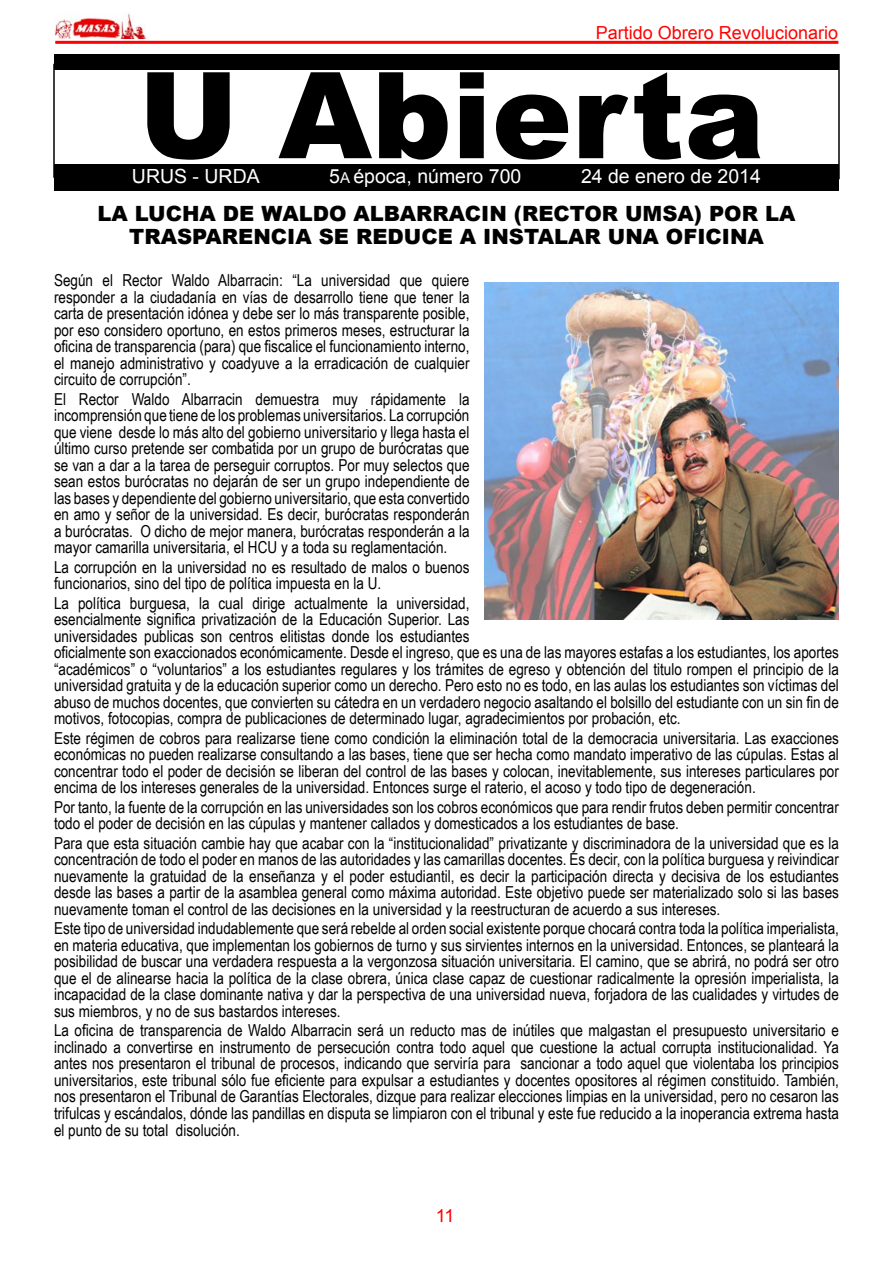
<style>
.page{position:relative;width:893px;height:1263px;background:#fff}
.page>*{position:absolute;margin:0;border:0;box-sizing:border-box;transform-origin:0 0}
.t1{font:900 120px "Arial";color:#000}
.t2{font:900 21px/23.1px "Arial";color:#000;text-align:center}
.t3{font:19.5px "Arial";color:#fff}
.t4{font:18px "Arial";color:#f00}
.t5{font:16.5px/16.5px "Arial Narrow";color:#000;text-align:justify}
.s1{font-size:15px}
</style>
<div class="page">
<img style="left:54px;top:13px;width:91px;height:25px">
<hr style="left:55px;top:41px;width:783px;height:3px;background:#f00">
<div style="left:54px;top:54px;width:785px;height:16px;background:#000"></div>
<div style="left:54px;top:164px;width:785px;height:27px;background:#000"></div>
<hr style="left:53px;top:64px;width:2px;height:114px;background:#000">
<hr style="left:838px;top:54px;width:2px;height:125px;background:#000">
<img style="left:485px;top:283px;width:354px;height:336px">
<p class="t4" style="left:596px;top:21px;width:244px">Partido Obrero Revolucionario</p>
<p class="t1" style="left:138px;top:28px;width:627px">U Abierta</p>
<p class="t3" style="left:132px;top:163px;width:129px">URUS - URDA</p>
<p class="t3" style="left:329px;top:163px;width:194px">5<span class="s1">A</span> época, número 700</p>
<p class="t3" style="left:581px;top:163px;width:181px">24 de enero de 2014</p>
<p class="t2" style="left:97px;top:202px;width:699px">LA LUCHA DE WALDO ALBARRACIN (RECTOR UMSA) POR LA<br>TRASPARENCIA SE REDUCE A INSTALAR UNA OFICINA</p>
<p class="t5" style="left:54px;top:272px;width:417px">Según el Rector Waldo Albarracin: “La universidad que quiere responder a la ciudadanía en vías de desarrollo tiene que tener la carta de presentación idónea y debe ser lo más transparente posible, por eso considero oportuno, en estos primeros meses, estructurar la oficina de transparencia (para) que fiscalice el funcionamiento interno, el manejo administrativo y coadyuve a la erradicación de cualquier circuito de corrupción”.</p>
<p class="t5" style="left:54px;top:390px;width:417px">El Rector Waldo Albarracin demuestra muy rápidamente la incomprensión que tiene de los problemas universitarios. La corrupción que viene desde lo más alto del gobierno universitario y llega hasta el último curso pretende ser combatida por un grupo de burócratas que se van a dar a la tarea de perseguir corruptos. Por muy selectos que sean estos burócratas no dejarán de ser un grupo independiente de las bases y dependiente del gobierno universitario, que esta convertido en amo y señor de la universidad. Es decir, burócratas responderán a burócratas. O dicho de mejor manera, burócratas responderán a la mayor camarilla universitaria, el HCU y a toda su reglamentación.</p>
<p class="t5" style="left:54px;top:558px;width:417px">La corrupción en la universidad no es resultado de malos o buenos funcionarios, sino del tipo de política impuesta en la U.</p>
<p class="t5" style="left:54px;top:594px;width:786px;text-align:left">La política burguesa, la cual dirige actualmente la universidad,<br>esencialmente significa privatización de la Educación Superior. Las<br>universidades publicas son centros elitistas donde los estudiantes<br>oficialmente son exaccionados económicamente. Desde el ingreso, que es una de las mayores estafas a los estudiantes, los aportes “académicos” o “voluntarios” a los estudiantes regulares y los trámites de egreso y obtención del titulo rompen el principio de la universidad gratuita y de la educación superior como un derecho. Pero esto no es todo, en las aulas los estudiantes son víctimas del abuso de muchos docentes, que convierten su cátedra en un verdadero negocio asaltando el bolsillo del estudiante con un sin fin de motivos, fotocopias, compra de publicaciones de determinado lugar, agradecimientos por probación, etc.</p>
<p class="t5" style="left:54px;top:729px;width:786px">Este régimen de cobros para realizarse tiene como condición la eliminación total de la democracia universitaria. Las exacciones económicas no pueden realizarse consultando a las bases, tiene que ser hecha como mandato imperativo de las cúpulas. Estas al concentrar todo el poder de decisión se liberan del control de las bases y colocan, inevitablemente, sus intereses particulares por encima de los intereses generales de la universidad. Entonces surge el raterio, el acoso y todo tipo de degeneración.</p>
<p class="t5" style="left:54px;top:798px;width:786px">Por tanto, la fuente de la corrupción en las universidades son los cobros económicos que para rendir frutos deben permitir concentrar todo el poder de decisión en las cúpulas y mantener callados y domesticados a los estudiantes de base.</p>
<p class="t5" style="left:54px;top:834px;width:786px">Para que esta situación cambie hay que acabar con la “institucionalidad” privatizante y discriminadora de la universidad que es la concentración de todo el poder en manos de las autoridades y las camarillas docentes. Es decir, con la política burguesa y reivindicar nuevamente la gratuidad de la enseñanza y el poder estudiantil, es decir la participación directa y decisiva de los estudiantes desde las bases a partir de la asamblea general como máxima autoridad. Este objetivo puede ser materializado solo si las bases nuevamente toman el control de las decisiones en la universidad y la reestructuran de acuerdo a sus intereses.</p>
<p class="t5" style="left:54px;top:920px;width:786px">Este tipo de universidad indudablemente que será rebelde al orden social existente porque chocará contra toda la política imperialista, en materia educativa, que implementan los gobiernos de turno y sus sirvientes internos en la universidad. Entonces, se planteará la posibilidad de buscar una verdadera respuesta a la vergonzosa situación universitaria. El camino, que se abrirá, no podrá ser otro que el de alinearse hacia la política de la clase obrera, única clase capaz de cuestionar radicalmente la opresión imperialista, la incapacidad de la clase dominante nativa y dar la perspectiva de una universidad nueva, forjadora de las cualidades y virtudes de sus miembros, y no de sus bastardos intereses.</p>
<p class="t5" style="left:54px;top:1022px;width:786px">La oficina de transparencia de Waldo Albarracin será un reducto mas de inútiles que malgastan el presupuesto universitario e inclinado a convertirse en instrumento de persecución contra todo aquel que cuestione la actual corrupta institucionalidad. Ya antes nos presentaron el tribunal de procesos, indicando que serviría para sancionar a todo aquel que violentaba los principios universitarios, este tribunal sólo fue eficiente para expulsar a estudiantes y docentes opositores al régimen constituido. También, nos presentaron el Tribunal de Garantías Electorales, dizque para realizar elecciones limpias en la universidad, pero no cesaron las trifulcas y escándalos, dónde las pandillas en disputa se limpiaron con el tribunal y este fue reducido a la inoperancia extrema hasta el punto de su total disolución.</p>
<p class="t4" style="left:436px;top:1204px;width:20px">11</p>
</div>
